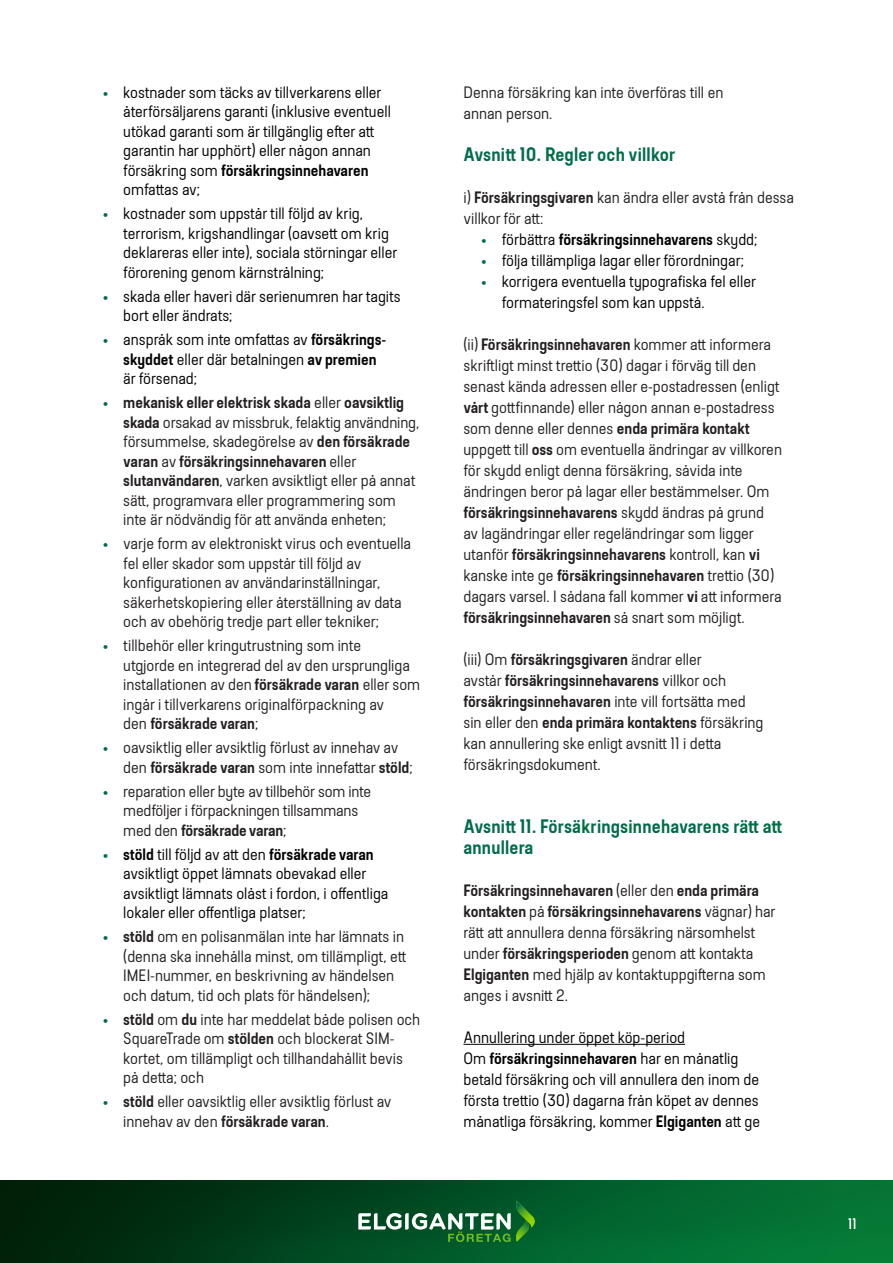
<style>
.page{position:relative;width:893px;height:1263px;background:#fff}
.page>*{position:absolute;margin:0;border:0;box-sizing:border-box;transform-origin:0 0}
.t1{font:600 19.5px/21px "Elkjop Bodytext";letter-spacing:.01em;color:#006d47}
.t2{font:16.5px/21px "Elkjop Bodytext";color:#231f20}
.t3{font:16.5px/19.5px "Elkjop Bodytext";color:#000}
.t4{font:600 16.5px "Elkjop Bodytext";color:#000}
.t5{font:15px "Elkjop Bodytext";color:#fff}
.s1{color:#006d47}
.s2{font-weight:600}
.s3{font-weight:400;color:#006d47}
.s4{font-weight:400}
</style>
<div class="page">
<img style="left:0;top:1180px;width:893px;height:83px">
<svg style="left:358px;top:1200px;width:177px;height:42px"></svg>
<hr style="left:463px;top:1044px;width:222px;height:1px;background:#000">
<p class="t3" style="left:123px;top:83px;width:269px;text-indent:-21px"><span class="s1">•</span> kostnader som täcks av tillverkarens eller återförsäljarens garanti (inklusive eventuell utökad garanti som är tillgänglig efter att garantin har upphört) eller någon annan försäkring som <span class="s2">försäkringsinnehavaren </span>omfattas av;</p>
<p class="t3" style="left:123px;top:204px;width:276px;text-indent:-21px"><span class="s1">•</span> kostnader som uppstår till följd av krig, terrorism, krigshandlingar (oavsett om krig deklareras eller inte), sociala störningar eller förorening genom kärnstrålning;</p>
<p class="t3" style="left:123px;top:287px;width:279px;text-indent:-21px"><span class="s1">•</span> skada eller haveri där serienumren har tagits bort eller ändrats;</p>
<p class="t3" style="left:123px;top:330px;width:263px;text-indent:-21px"><span class="s1">•</span> anspråk som inte omfattas av <span class="s2">försäkrings&shy;skyddet</span> eller där betalningen <span class="s2">av premien </span>är försenad;</p>
<p class="t2" style="left:123px;top:393px;width:297px;line-height:19.5px;text-indent:-21px"><span class="s1">•</span> <span class="s2">mekanisk eller elektrisk skada</span> eller <span class="s2">oavsiktlig skada</span> orsakad av missbruk, felaktig användning, försummelse, skadegörelse av <span class="s2">den försäkrade varan</span> av <span class="s2">försäkringsinnehavaren</span> eller <span class="s2">slutanvändaren</span>, varken avsiktligt eller på annat sätt, programvara eller programmering som inte är nödvändig för att använda enheten;</p>
<p class="t2" style="left:123px;top:534px;width:289px;line-height:19.5px;text-indent:-21px"><span class="s1">•</span> varje form av elektroniskt virus och eventuella fel eller skador som uppstår till följd av konfigurationen av användarinställningar, säkerhetskopiering eller återställning av data och av obehörig tredje part eller tekniker;</p>
<p class="t2" style="left:123px;top:636px;width:298px;line-height:19.5px;text-indent:-21px"><span class="s1">•</span> tillbehör eller kringutrustning som inte<br>utgjorde en integrerad del av den ursprungliga installationen av den <span class="s2">försäkrade varan</span> eller som ingår i tillverkarens originalförpackning av<br>den <span class="s2">försäkrade varan</span>;</p>
<p class="t2" style="left:123px;top:738px;width:291px;line-height:19.5px;text-indent:-21px"><span class="s1">•</span> oavsiktlig eller avsiktlig förlust av innehav av den <span class="s2">försäkrade varan</span> som inte innefattar <span class="s2">stöld</span>;</p>
<p class="t2" style="left:123px;top:782px;width:249px;line-height:19.5px;text-indent:-21px"><span class="s1">•</span> reparation eller byte av tillbehör som inte medföljer i förpackningen tillsammans med den <span class="s2">försäkrade varan</span>;</p>
<p class="t3" style="left:123px;top:845px;width:267px;text-indent:-21px"><span class="s1">•</span> <span class="s2">stöld</span> till följd av att den <span class="s2">försäkrade varan </span>avsiktligt öppet lämnats obevakad eller avsiktligt lämnats olåst i fordon, i offentliga lokaler eller offentliga platser;</p>
<p class="t2" style="left:123px;top:927px;width:284px;line-height:19.5px;text-indent:-21px"><span class="s1">•</span> <span class="s2">stöld</span> om en polisanmälan inte har lämnats in (denna ska innehålla minst, om tillämpligt, ett IMEI-nummer, en beskrivning av händelsen och datum, tid och plats för händelsen);</p>
<p class="t2" style="left:123px;top:1010px;width:298px;line-height:19.5px;text-indent:-21px"><span class="s1">•</span> <span class="s2">stöld</span> om <span class="s2">du</span> inte har meddelat både polisen och SquareTrade om <span class="s2">stölden</span> och blockerat SIM&shy;kortet, om tillämpligt och tillhandahållit bevis på detta; och</p>
<p class="t2" style="left:123px;top:1092px;width:270px;line-height:19.5px;text-indent:-21px"><span class="s1">•</span> <span class="s2">stöld</span> eller oavsiktlig eller avsiktlig förlust av innehav av den <span class="s2">försäkrade varan</span>.</p>
<p class="t2" style="left:463px;top:82px;width:261px">Denna försäkring kan inte överföras till en annan person.</p>
<p class="t1" style="left:463px;top:144px;width:213px">Avsnitt 10. Regler och villkor</p>
<p class="t2" style="left:463px;top:187px;width:332px">i) <span class="s2">Försäkringsgivaren</span> kan ändra eller avstå från dessa villkor för att:</p>
<p class="t4" style="left:480px;top:230px;width:278px"><span class="s3">•</span> <span class="s4">förbättra</span> försäkringsinnehavarens <span class="s4">skydd;</span></p>
<p class="t3" style="left:480px;top:250px;width:265px"><span class="s1">•</span> följa tillämpliga lagar eller förordningar;</p>
<p class="t3" style="left:502px;top:271px;width:256px;line-height:21px;text-indent:-21px"><span class="s1">•</span> korrigera eventuella typografiska fel eller formateringsfel som kan uppstå.</p>
<p class="t2" style="left:463px;top:334px;width:320px">(ii) <span class="s2">Försäkringsinnehavaren</span> kommer att informera skriftligt minst trettio (30) dagar i förväg till den senast kända adressen eller e-postadressen (enligt <span class="s2">vårt</span> gottfinnande) eller någon annan e-postadress som denne eller dennes <span class="s2">enda primära kontakt </span>uppgett till <span class="s2">oss</span> om eventuella ändringar av villkoren för skydd enligt denna försäkring, såvida inte ändringen beror på lagar eller bestämmelser. Om <span class="s2">försäkringsinnehavarens</span> skydd ändras på grund av lagändringar eller regeländringar som ligger utanför <span class="s2">försäkringsinnehavarens</span> kontroll, kan <span class="s2">vi </span>kanske inte ge <span class="s2">försäkringsinnehavaren</span> trettio (30) dagars varsel. I sådana fall kommer <span class="s2">vi</span> att informera <span class="s2">försäkringsinnehavaren</span> så snart som möjligt.</p>
<p class="t2" style="left:463px;top:649px;width:302px">(iii) Om <span class="s2">försäkringsgivaren</span> ändrar eller<br>avstår <span class="s2">försäkringsinnehavarens</span> villkor och <span class="s2">försäkringsinnehavaren</span> inte vill fortsätta med sin eller den <span class="s2">enda primära kontaktens</span> försäkring kan annullering ske enligt avsnitt 11 i detta försäkringsdokument.</p>
<p class="t1" style="left:463px;top:816px;width:320px">Avsnitt 11. Försäkringsinnehavarens rätt att annullera</p>
<p class="t2" style="left:463px;top:880px;width:314px"><span class="s2">Försäkringsinnehavaren</span> (eller den <span class="s2">enda primära kontakten</span> på <span class="s2">försäkringsinnehavarens</span> vägnar) har rätt att annullera denna försäkring närsomhelst under <span class="s2">försäkringsperioden</span> genom att kontakta <span class="s2">Elgiganten</span> med hjälp av kontaktuppgifterna som anges i avsnitt 2.</p>
<p class="t3" style="left:463px;top:1027px;width:298px;line-height:21px">Annullering under öppet köp-period<br>Om <span class="s2">försäkringsinnehavaren</span> har en månatlig betald försäkring och vill annullera den inom de första trettio (30) dagarna från köpet av dennes månatliga försäkring, kommer <span class="s2">Elgiganten</span> att ge</p>
<p class="t5" style="left:848px;top:1216px;width:10px">11</p>
</div>
